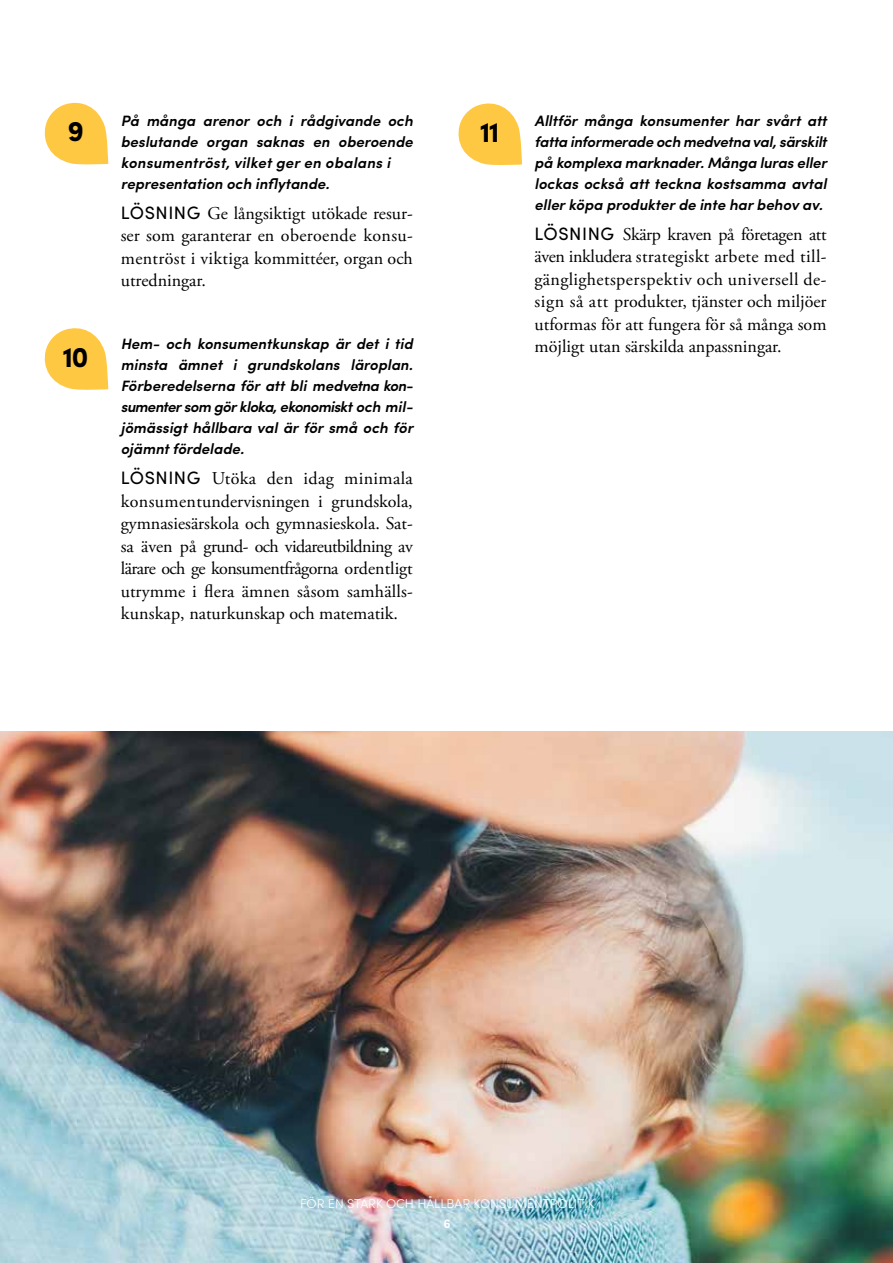
<style>
.page{position:relative;width:893px;height:1263px;background:#fff}
.page>*{position:absolute;margin:0;border:0;box-sizing:border-box;transform-origin:0 0}
.t1{font:700 28.5px "Sofia Pro";color:#000}
.t2{font:18px/22.5px "Adobe Garamond Pro";color:#000;text-align:justify}
.t3{font:italic 600 15px/21px "Sofia Pro";color:#000;text-align:justify}
.t4{font:300 12.75px "Sofia Pro";color:#fff}
.t5{font:600 12.75px "Sofia Pro";color:#fff}
.s1{font-family:"Sofia Pro"}
</style>
<div class="page">
<svg style="left:44px;top:102px;width:64px;height:63px"></svg>
<svg style="left:458px;top:103px;width:64px;height:62px"></svg>
<svg style="left:44px;top:328px;width:64px;height:62px"></svg>
<img style="left:0;top:731px;width:893px;height:532px">
<p class="t3" style="left:121px;top:109px;width:293px;text-align:left">På många arenor och i rådgivande och beslutande organ saknas en oberoende konsumentröst, vilket ger en obalans i representation och inflytande.</p>
<p class="t2" style="left:121px;top:202px;width:293px"><span class="s1">LÖSNING</span> Ge långsiktigt utökade resur&shy;ser som garanterar en oberoende konsu&shy;mentröst i viktiga kommittéer, organ och utredningar.</p>
<h1 class="t1" style="left:67px;top:109px;width:18px">9</h1>
<h1 class="t1" style="left:480px;top:110px;width:21px">11</h1>
<h1 class="t1" style="left:63px;top:335px;width:28px">10</h1>
<p class="t3" style="left:121px;top:333px;width:294px">Hem- och konsumentkunskap är det i tid minsta ämnet i grundskolans läroplan.<br>Förberedelserna för att bli medvetna kon&shy;sumenter som gör kloka, ekonomiskt och mil&shy;jömässigt hållbara val är för små och för ojämnt fördelade.</p>
<p class="t2" style="left:121px;top:468px;width:293px"><span class="s1">LÖSNING</span> Utöka den idag minimala konsumentundervisningen i grundskola, gymnasiesärskola och gymnasieskola. Sat&shy;sa även på grund- och vidareutbildning av lärare och ge konsumentfrågorna ordentligt utrymme i flera ämnen såsom samhälls&shy;kunskap, naturkunskap och matematik.</p>
<p class="t3" style="left:535px;top:109px;width:294px">Alltför många konsumenter har svårt att fatta informerade och medvetna val, särskilt på komplexa marknader. Många luras eller lockas också att teckna kostsamma avtal eller köpa produkter de inte har behov av.</p>
<p class="t2" style="left:535px;top:223px;width:293px"><span class="s1">LÖSNING</span> Skärp kraven på företagen att även inkludera strategiskt arbete med till&shy;gänglighetsperspektiv och universell de&shy;sign så att produkter, tjänster och miljöer utformas för att fungera för så många som möjligt utan särskilda anpassningar.</p>
<p class="t4" style="left:300px;top:1194px;width:296px">FÖR EN STARK OCH HÅLLBAR KONSUMENTPOLITIK</p>
<p class="t5" style="left:444px;top:1214px;width:9px">6</p>
</div>
